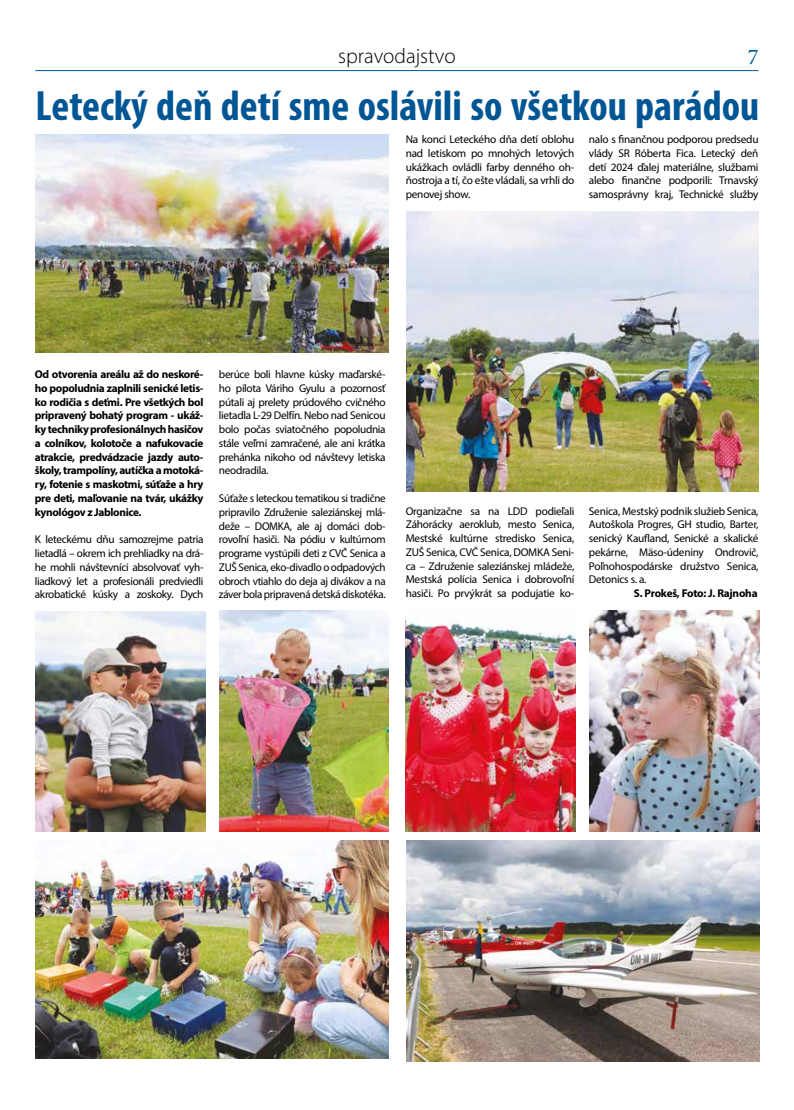
<style>
.page{position:relative;width:794px;height:1110px;background:#fff}
.page>*{position:absolute;margin:0;border:0;box-sizing:border-box;transform-origin:0 0}
.t1{font:700 condensed 42.5px "Myriad Pro";color:#005695}
.t2{font:22.5px "Minion Pro";color:#005995}
.t3{font:300 21.25px "Myriad Pro";color:#000}
.t4{font:11.25px/13.8px "Myriad Pro";letter-spacing:-.02em;color:#000;text-align:justify}
.t5{font:700 11.25px/13.8px "Myriad Pro";letter-spacing:-.03em;color:#000;text-align:justify}
</style>
<div class="page">
<hr style="left:35px;top:70px;width:723px;height:1px;background:#005995">
<img style="left:36px;top:135px;width:352px;height:217px">
<img style="left:406px;top:211px;width:352px;height:280px">
<img style="left:36px;top:840px;width:352px;height:218px">
<img style="left:219px;top:610px;width:170px;height:221px">
<img style="left:36px;top:611px;width:169px;height:220px">
<img style="left:589px;top:610px;width:170px;height:220px">
<img style="left:406px;top:620px;width:169px;height:211px">
<img style="left:406px;top:840px;width:353px;height:221px">
<h3 class="t3" style="left:338px;top:43px;width:119px">spravodajstvo</h3>
<h2 class="t2" style="left:747px;top:42px;width:12px">7</h2>
<h1 class="t1" style="left:36px;top:79px;width:725px">Letecký deň detí sme oslávili so všetkou parádou</h1>
<p class="t4" style="left:406px;top:132px;width:170px">Na konci Leteckého dňa detí oblohu nad letiskom po mnohých letových ukážkach ovládli farby denného oh&shy;ňostroja a tí, čo ešte vládali, sa vrhli do penovej show.</p>
<p class="t4" style="left:589px;top:132px;width:171px">nalo s finančnou podporou predsedu vlády SR Róberta Fica. Letecký deň detí 2024 ďalej materiálne, službami alebo finančne podporili: Trnavský samosprávny kraj, Technické služby</p>
<p class="t5" style="left:35px;top:367px;width:170px">Od otvorenia areálu až do neskoré&shy;ho popoludnia zaplnili senické letis&shy;ko rodičia s deťmi. Pre všetkých bol pripravený bohatý program - ukáž&shy;ky techniky profesionálnych hasičov a colníkov, kolotoče a nafukovacie atrakcie, predvádzacie jazdy auto&shy;školy, trampolíny, autíčka a motoká&shy;ry, fotenie s maskotmi, súťaže a hry pre deti, maľovanie na tvár, ukážky kynológov z Jablonice.</p>
<p class="t4" style="left:35px;top:532px;width:170px">K leteckému dňu samozrejme patria lietadlá – okrem ich prehliadky na drá&shy;he mohli návštevníci absolvovať vyh&shy;liadkový let a profesionáli predviedli akrobatické kúsky a zoskoky. Dych</p>
<p class="t4" style="left:219px;top:367px;width:168px">berúce boli hlavne kúsky maďarské&shy;ho pilota Váriho Gyulu a pozornosť pútali aj prelety prúdového cvičného lietadla L-29 Delfín. Nebo nad Senicou bolo počas sviatočného popoludnia stále veľmi zamračené, ale ani krátka prehánka nikoho od návštevy letiska neodradila.</p>
<p class="t4" style="left:219px;top:491px;width:168px">Súťaže s leteckou tematikou si tradične pripravilo Združenie saleziánskej mlá&shy;deže – DOMKA, ale aj domáci dob&shy;rovoľní hasiči. Na pódiu v kultúrnom programe vystúpili deti z CVČ Senica a ZUŠ Senica, eko-divadlo o odpadových obroch vtiahlo do deja aj divákov a na záver bola pripravená detská diskotéka.</p>
<p class="t4" style="left:406px;top:503px;width:170px">Organizačne sa na LDD podieľali Záhorácky aeroklub, mesto Senica, Mestské kultúrne stredisko Senica, ZUŠ Senica, CVČ Senica, DOMKA Seni&shy;ca – Združenie saleziánskej mládeže, Mestská polícia Senica i dobrovoľní hasiči. Po prvýkrát sa podujatie ko-</p>
<p class="t4" style="left:589px;top:503px;width:171px">Senica, Mestský podnik služieb Senica, Autoškola Progres, GH studio, Barter, senický Kaufland, Senické a skalické pekárne, Mäso-údeniny Ondrovič, Poľnohospodárske družstvo Senica, Detonics s. a.</p>
<p class="t5" style="left:634px;top:586px;width:125px">S. Prokeš, Foto: J. Rajnoha</p>
</div>
